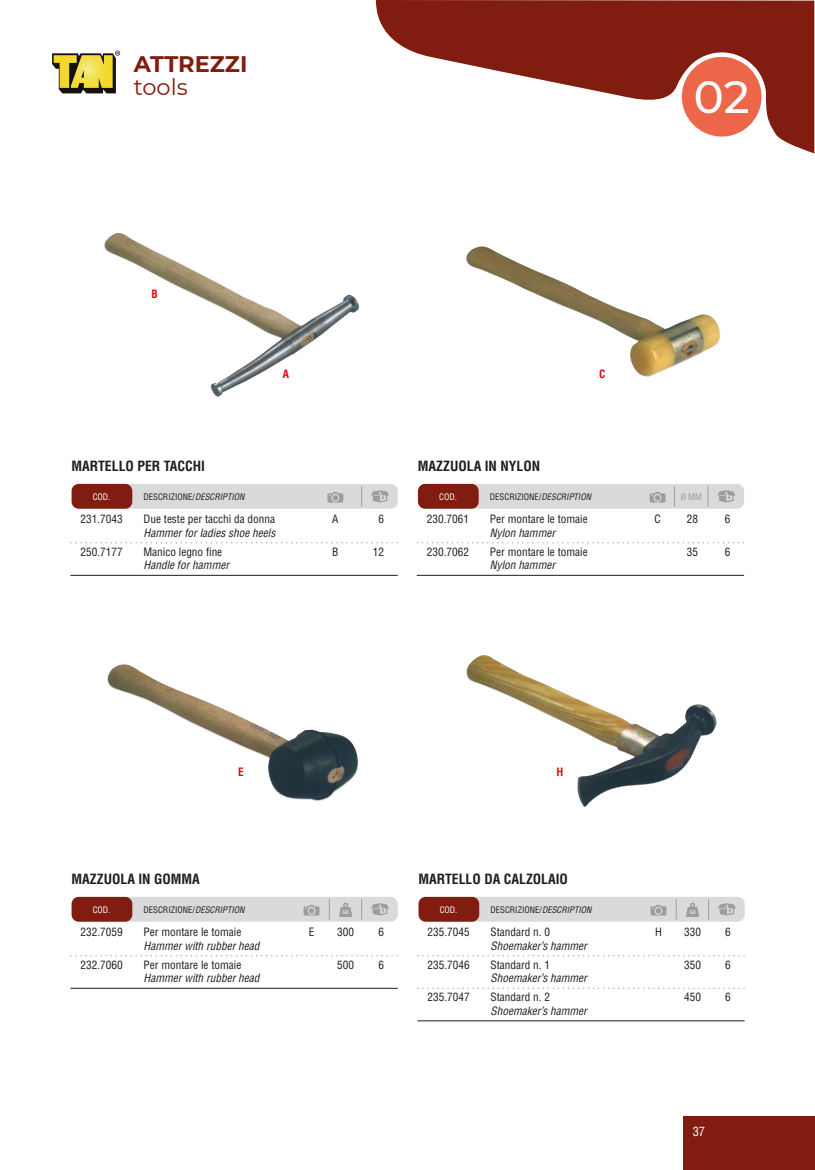
<style>
.page{position:relative;width:815px;height:1170px;background:#fff}
.page>*{position:absolute;margin:0;border:0;box-sizing:border-box;transform-origin:0 0}
.t1{font:500 45px "Montserrat";color:#fff}
.t2{font:700 22.5px "Montserrat";color:#811c10}
.t3{font:22.5px "Montserrat";color:#811c10}
.t4{font:700 condensed 13.75px "Helvetica";color:#1d1d1b}
.t5{font:condensed 12.5px "Helvetica";color:#fff}
.t6{font:condensed 11.25px "Helvetica";color:#1d1d1b}
.t7{font:italic condensed 11.25px "Helvetica";color:#1d1d1b}
.t8{font:700 condensed 11.25px "Helvetica";color:#e30613}
.t9{font:condensed 8.75px "Helvetica";color:#1d1d1b}
.t10{font:condensed 8.75px "Helvetica";color:#fff}
.t11{font:condensed 8.75px "Helvetica";color:#9d9d9c}
.t12{font:condensed 5px "Helvetica";color:#fff}
.s1{font-style:italic}
</style>
<div class="page">
<svg style="left:376px;top:0;width:439px;height:153px;fill:#811c10"></svg>
<svg style="left:674px;top:49px;width:96px;height:96px"></svg>
<svg style="left:52px;top:51px;width:68px;height:42px"></svg>
<div style="left:684px;top:1116px;width:131px;height:53px;background:#811c10"></div>
<img style="left:466px;top:246px;width:254px;height:131px">
<img style="left:104px;top:233px;width:255px;height:164px">
<img style="left:107px;top:664px;width:251px;height:137px">
<img style="left:466px;top:655px;width:251px;height:152px">
<svg style="left:70px;top:542px;width:328px;height:1px"></svg>
<svg style="left:417px;top:542px;width:327px;height:1px"></svg>
<svg style="left:70px;top:955px;width:328px;height:1px"></svg>
<svg style="left:417px;top:955px;width:328px;height:1px"></svg>
<hr style="left:70px;top:987px;width:328px;height:1px;background:#1d1d1b">
<svg style="left:417px;top:987px;width:328px;height:1px"></svg>
<hr style="left:417px;top:1020px;width:328px;height:1px;background:#1d1d1b">
<hr style="left:70px;top:575px;width:328px;height:1px;background:#1d1d1b">
<hr style="left:417px;top:575px;width:327px;height:1px;background:#1d1d1b">
<div style="left:73px;top:484px;width:325px;height:24px;background:#dadada;border-radius:7px"></div>
<div style="left:419px;top:484px;width:325px;height:24px;background:#dadada;border-radius:7px"></div>
<div style="left:73px;top:896px;width:325px;height:25px;background:#dadada;border-radius:7px"></div>
<div style="left:420px;top:896px;width:325px;height:25px;background:#dadada;border-radius:7px"></div>
<div style="left:72px;top:484px;width:60px;height:24px;background:#811c10;border-radius:7px"></div>
<div style="left:418px;top:484px;width:61px;height:24px;background:#811c10;border-radius:7px"></div>
<div style="left:72px;top:896px;width:60px;height:25px;background:#811c10;border-radius:7px"></div>
<div style="left:419px;top:896px;width:60px;height:25px;background:#811c10;border-radius:7px"></div>
<svg style="left:327px;top:492px;width:16px;height:10px"></svg>
<svg style="left:650px;top:492px;width:16px;height:10px"></svg>
<svg style="left:304px;top:905px;width:15px;height:10px"></svg>
<svg style="left:651px;top:905px;width:15px;height:10px"></svg>
<svg style="left:371px;top:490px;width:18px;height:12px"></svg>
<svg style="left:717px;top:490px;width:18px;height:12px"></svg>
<svg style="left:371px;top:903px;width:18px;height:12px"></svg>
<svg style="left:718px;top:903px;width:18px;height:12px"></svg>
<svg style="left:361px;top:486px;width:1px;height:20px"></svg>
<svg style="left:708px;top:486px;width:1px;height:20px"></svg>
<svg style="left:674px;top:486px;width:1px;height:20px"></svg>
<svg style="left:361px;top:899px;width:1px;height:20px"></svg>
<svg style="left:708px;top:899px;width:1px;height:20px"></svg>
<svg style="left:329px;top:899px;width:1px;height:20px"></svg>
<svg style="left:676px;top:899px;width:1px;height:20px"></svg>
<svg style="left:339px;top:902px;width:13px;height:14px"></svg>
<svg style="left:686px;top:902px;width:13px;height:14px"></svg>
<h2 class="t2" style="left:134px;top:48px;width:115px">ATTREZZI</h2>
<h2 class="t3" style="left:134px;top:71px;width:55px">tools</h2>
<h1 class="t1" style="left:694px;top:65px;width:57px">02</h1>
<p class="t8" style="left:152px;top:287px;width:8px">B</p>
<p class="t8" style="left:283px;top:366px;width:8px">A</p>
<p class="t8" style="left:599px;top:366px;width:8px">C</p>
<p class="t4" style="left:72px;top:457px;width:135px">MARTELLO PER TACCHI</p>
<p class="t4" style="left:418px;top:457px;width:124px">MAZZUOLA IN NYLON</p>
<p class="t10" style="left:93px;top:491px;width:19px">COD.</p>
<p class="t10" style="left:439px;top:491px;width:19px">COD.</p>
<p class="t9" style="left:144px;top:491px;width:103px">DESCRIZIONE/<span class="s1">DESCRIPTION</span></p>
<p class="t9" style="left:490px;top:491px;width:103px">DESCRIZIONE/<span class="s1">DESCRIPTION</span></p>
<p class="t11" style="left:681px;top:491px;width:23px">Ø MM</p>
<p class="t6" style="left:332px;top:512px;width:8px">A</p>
<p class="t6" style="left:654px;top:512px;width:8px">C</p>
<p class="t6" style="left:687px;top:512px;width:13px">28</p>
<p class="t6" style="left:378px;top:512px;width:7px">6</p>
<p class="t6" style="left:725px;top:512px;width:7px">6</p>
<p class="t6" style="left:81px;top:512px;width:44px">231.7043</p>
<p class="t6" style="left:427px;top:512px;width:44px">230.7061</p>
<p class="t6" style="left:144px;top:512px;width:133px">Due teste per tacchi da donna</p>
<p class="t7" style="left:144px;top:525px;width:133px">Hammer for ladies shoe heels</p>
<p class="t6" style="left:490px;top:512px;width:99px">Per montare le tomaie</p>
<p class="t7" style="left:490px;top:525px;width:67px">Nylon hammer</p>
<p class="t6" style="left:144px;top:544px;width:80px">Manico legno fine</p>
<p class="t7" style="left:144px;top:558px;width:87px">Handle for hammer</p>
<p class="t6" style="left:332px;top:544px;width:8px">B</p>
<p class="t6" style="left:687px;top:544px;width:13px">35</p>
<p class="t6" style="left:81px;top:544px;width:44px">250.7177</p>
<p class="t6" style="left:427px;top:544px;width:44px">230.7062</p>
<p class="t6" style="left:490px;top:544px;width:99px">Per montare le tomaie</p>
<p class="t7" style="left:490px;top:558px;width:67px">Nylon hammer</p>
<p class="t6" style="left:373px;top:544px;width:13px">12</p>
<p class="t6" style="left:725px;top:544px;width:7px">6</p>
<p class="t8" style="left:238px;top:764px;width:7px">E</p>
<p class="t8" style="left:556px;top:764px;width:8px">H</p>
<p class="t4" style="left:72px;top:870px;width:130px">MAZZUOLA IN GOMMA</p>
<p class="t4" style="left:419px;top:870px;width:151px">MARTELLO DA CALZOLAIO</p>
<p class="t10" style="left:93px;top:904px;width:19px">COD.</p>
<p class="t10" style="left:440px;top:904px;width:19px">COD.</p>
<p class="t9" style="left:144px;top:904px;width:103px">DESCRIZIONE/<span class="s1">DESCRIPTION</span></p>
<p class="t12" style="left:343px;top:908px;width:8px">GR</p>
<p class="t9" style="left:490px;top:904px;width:103px">DESCRIZIONE/<span class="s1">DESCRIPTION</span></p>
<p class="t12" style="left:690px;top:908px;width:8px">GR</p>
<p class="t6" style="left:490px;top:924px;width:61px">Standard n. 0</p>
<p class="t7" style="left:490px;top:938px;width:98px">Shoemaker’s hammer</p>
<p class="t6" style="left:309px;top:924px;width:7px">E</p>
<p class="t6" style="left:655px;top:924px;width:8px">H</p>
<p class="t6" style="left:337px;top:924px;width:18px">300</p>
<p class="t6" style="left:684px;top:924px;width:18px">330</p>
<p class="t6" style="left:337px;top:957px;width:18px">500</p>
<p class="t6" style="left:684px;top:957px;width:18px">350</p>
<p class="t6" style="left:684px;top:989px;width:18px">450</p>
<p class="t6" style="left:378px;top:924px;width:7px">6</p>
<p class="t6" style="left:725px;top:924px;width:7px">6</p>
<p class="t6" style="left:81px;top:924px;width:44px">232.7059</p>
<p class="t6" style="left:427px;top:924px;width:44px">235.7045</p>
<p class="t6" style="left:144px;top:924px;width:99px">Per montare le tomaie</p>
<p class="t7" style="left:144px;top:938px;width:117px">Hammer with rubber head</p>
<p class="t6" style="left:490px;top:957px;width:61px">Standard n. 1</p>
<p class="t7" style="left:490px;top:970px;width:98px">Shoemaker’s hammer</p>
<p class="t6" style="left:490px;top:989px;width:61px">Standard n. 2</p>
<p class="t7" style="left:490px;top:1003px;width:98px">Shoemaker’s hammer</p>
<p class="t6" style="left:81px;top:957px;width:44px">232.7060</p>
<p class="t6" style="left:427px;top:957px;width:44px">235.7046</p>
<p class="t6" style="left:427px;top:989px;width:44px">235.7047</p>
<p class="t6" style="left:144px;top:957px;width:99px">Per montare le tomaie</p>
<p class="t7" style="left:144px;top:970px;width:117px">Hammer with rubber head</p>
<p class="t6" style="left:378px;top:957px;width:7px">6</p>
<p class="t6" style="left:725px;top:957px;width:7px">6</p>
<p class="t6" style="left:725px;top:989px;width:7px">6</p>
<p class="t5" style="left:693px;top:1123px;width:14px">37</p>
</div>
